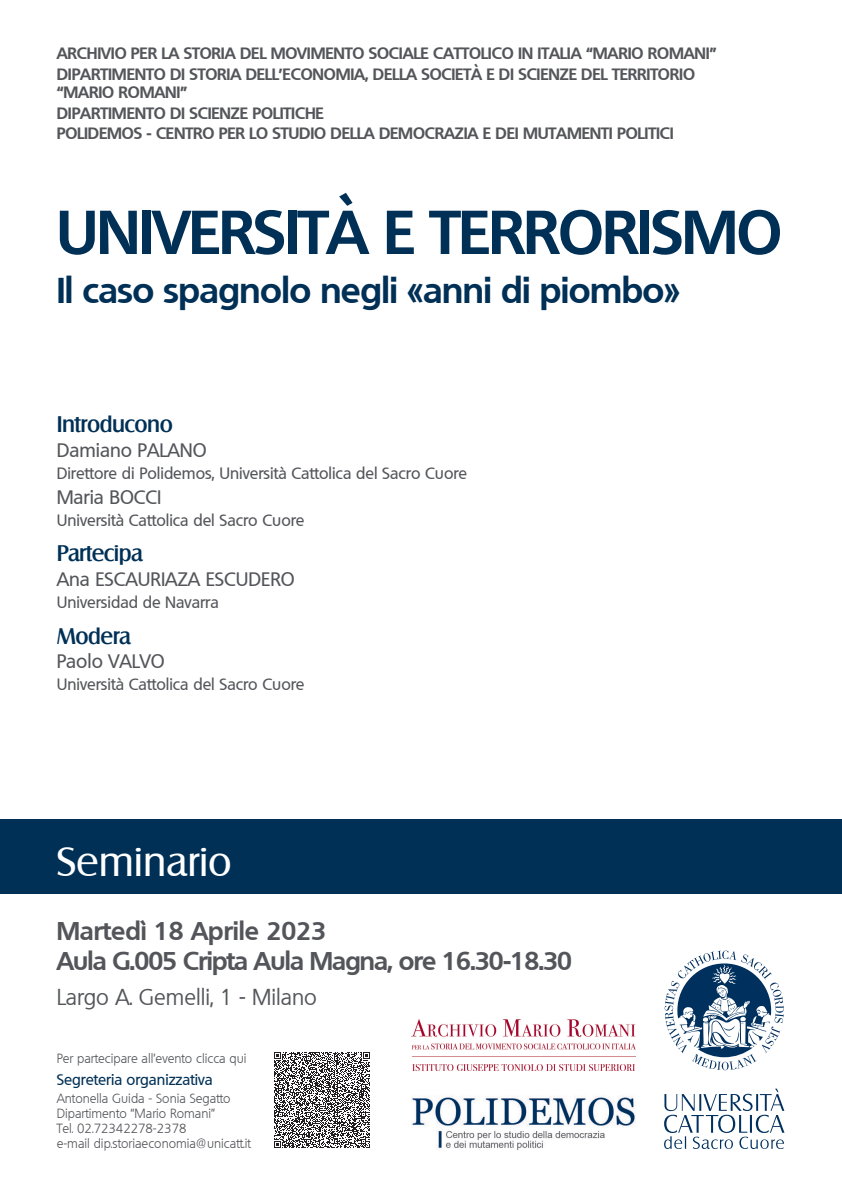
<style>
.page{position:relative;width:842px;height:1191px;background:#fff}
.page>*{position:absolute;margin:0;border:0;box-sizing:border-box;transform-origin:0 0}
.Titolo{font:700 60px "Quebec";letter-spacing:-.015em;color:#003056}
.Evento{font:40px "Salzburg";color:#fff}
.Sottotitolo{font:700 35px "Quebec";letter-spacing:-.015em;color:#003056}
.Aula-ora{font:700 25px "Quebec";letter-spacing:-.03em;color:#54555a}
.Data{font:700 25px "Quebec";color:#54555a}
.Titolo_3{font:500 22px "Salzburg";letter-spacing:-.02em;color:#003056}
.Luogo{font:22px "Quebec";color:#54555a}
.professore{font:500 19px "Quebec";color:#54555a}
.Uni{font:700 16px/18px "Quebec";letter-spacing:-.01em;color:#54555a}
.professore-2{font:500 16px "Quebec";color:#54555a}
.info_tit{font:500 15px "Quebec";color:#003056}
.info{font:300 13px/15px "Quebec";color:#54555a}
</style>
<div class="page">
<div style="left:0;top:819px;width:842px;height:75px;background:#003056"></div>
<svg style="left:664px;top:950px;width:120px;height:120px"></svg>
<svg style="left:664px;top:1088px;width:120px;height:61px"></svg>
<img style="left:412px;top:1096px;width:223px;height:54px">
<img style="left:412px;top:1019px;width:223px;height:51px">
<svg style="left:274px;top:1052px;width:96px;height:96px"></svg>
<p class="Uni" style="left:57px;top:44px;width:661px">ARCHIVIO PER LA STORIA DEL MOVIMENTO SOCIALE CATTOLICO IN ITALIA “MARIO ROMANI”</p>
<p class="Uni" style="left:57px;top:64px;width:640px">DIPARTIMENTO DI STORIA DELL’ECONOMIA, DELLA SOCIETÀ E DI SCIENZE DEL TERRITORIO “MARIO ROMANI”</p>
<p class="Uni" style="left:57px;top:103px;width:269px">DIPARTIMENTO DI SCIENZE POLITICHE</p>
<p class="Uni" style="left:57px;top:124px;width:619px">POLIDEMOS - CENTRO PER LO STUDIO DELLA DEMOCRAZIA E DEI MUTAMENTI POLITICI</p>
<p class="Titolo" style="left:57px;top:193px;width:727px">UNIVERSITÀ E TERRORISMO</p>
<p class="Sottotitolo" style="left:57px;top:267px;width:625px">Il caso spagnolo negli «anni di piombo»</p>
<p class="Titolo_3" style="left:57px;top:411px;width:118px">Introducono</p>
<p class="professore" style="left:57px;top:438px;width:152px">Damiano PALANO</p>
<p class="professore-2" style="left:57px;top:463px;width:412px">Direttore di Polidemos, Università Cattolica del Sacro Cuore</p>
<p class="professore" style="left:57px;top:485px;width:106px">Maria BOCCI</p>
<p class="professore-2" style="left:57px;top:510px;width:249px">Università Cattolica del Sacro Cuore</p>
<p class="Titolo_3" style="left:57px;top:540px;width:88px">Partecipa</p>
<p class="professore" style="left:57px;top:567px;width:239px">Ana ESCAURIAZA ESCUDERO</p>
<p class="professore-2" style="left:57px;top:592px;width:164px">Universidad de Navarra</p>
<p class="Titolo_3" style="left:57px;top:622px;width:76px">Modera</p>
<p class="professore" style="left:57px;top:649px;width:109px">Paolo VALVO</p>
<p class="professore-2" style="left:57px;top:674px;width:249px">Università Cattolica del Sacro Cuore</p>
<p class="Evento" style="left:57px;top:837px;width:177px">Seminario</p>
<p class="Data" style="left:57px;top:914px;width:271px">Martedì 18 Aprile 2023</p>
<p class="Aula-ora" style="left:57px;top:944px;width:517px">Aula G.005 Cripta Aula Magna, ore 16.30-18.30</p>
<p class="Luogo" style="left:57px;top:983px;width:262px">Largo A. Gemelli, 1 - Milano</p>
<p class="info" style="left:57px;top:1050px;width:191px">Per partecipare all’evento clicca qui</p>
<p class="info_tit" style="left:57px;top:1070px;width:157px">Segreteria organizzativa</p>
<p class="info" style="left:57px;top:1091px;width:175px">Antonella Guida - Sonia Segatto</p>
<p class="info" style="left:57px;top:1106px;width:160px">Dipartimento “Mario Romani”</p>
<p class="info" style="left:57px;top:1121px;width:196px">Tel. 02.72342278-2378<br>e-mail dip.storiaeconomia@unicatt.it</p>
</div>
